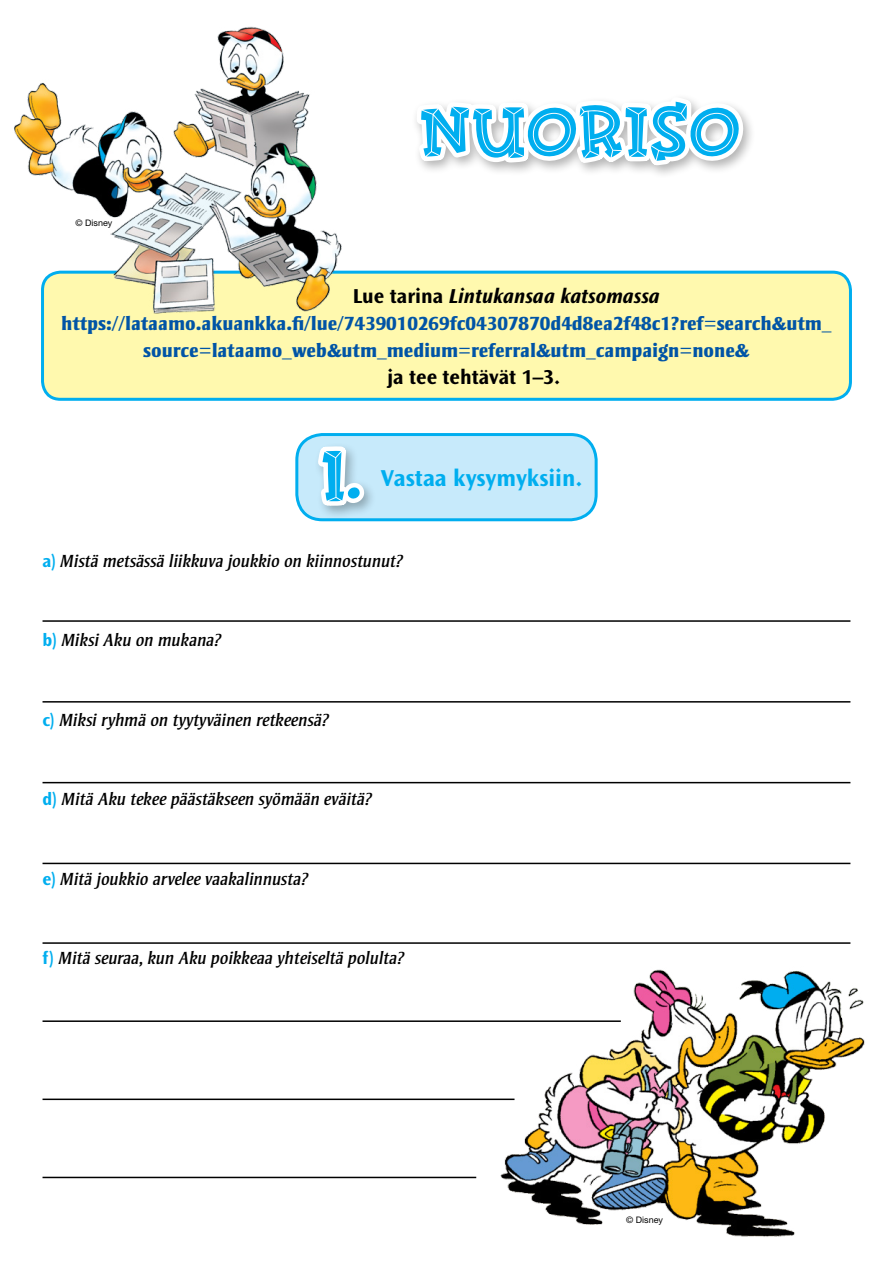
<style>
.page{position:relative;width:893px;height:1263px;background:#fff}
.page>*{position:absolute;margin:0;border:0;box-sizing:border-box;transform-origin:0 0}
.t1{font:700 75px "Fink";color:#00aeef}
.t2{font:700 24px "Ocean Sans Std";color:#00aeef}
.t3{font:italic 700 21px "Ocean Sans Std";color:#000}
.t4{font:700 21px "Ocean Sans Std";color:#000}
.t5{font:800 19.5px/27px "Strayhorn MT Std";color:#0054a6;text-align:center}
.t6{font:italic 18px "Strayhorn MT Std";color:#000}
.t7{font:9px "Helvetica Neue LT Std";color:#000}
.s1{font-style:normal}
.s2{font-family:"Ocean Sans Std";font-weight:700;font-style:normal;color:#00aeef}
</style>
<div class="page">
<div style="left:43px;top:272px;width:807px;height:127px;background:#fff9ae;border-radius:18px"></div>
<div style="left:41px;top:271px;width:811px;height:130px;border:3px solid #00aeef;border-radius:18px"></div>
<img style="left:14px;top:26px;width:339px;height:320px">
<svg style="left:416px;top:98px;width:336px;height:77px"></svg>
<hr style="left:43px;top:620px;width:807px;height:2px;background:#000">
<hr style="left:43px;top:701px;width:807px;height:2px;background:#000">
<hr style="left:43px;top:782px;width:807px;height:1px;background:#000">
<hr style="left:43px;top:863px;width:807px;height:1px;background:#000">
<hr style="left:43px;top:942px;width:807px;height:2px;background:#000">
<hr style="left:43px;top:1020px;width:578px;height:2px;background:#000">
<hr style="left:43px;top:1098px;width:471px;height:2px;background:#000">
<hr style="left:43px;top:1177px;width:433px;height:1px;background:#000">
<div style="left:297px;top:434px;width:299px;height:86px;background:#c7eafb;border-radius:26px"></div>
<div style="left:295px;top:433px;width:303px;height:88px;border:3px solid #00aeef;border-radius:26px"></div>
<div style="left:313px;top:442px;width:64px;height:77px;background:#c7eafb"></div>
<svg style="left:295px;top:438px;width:75px;height:77px"></svg>
<img style="left:494px;top:969px;width:371px;height:268px">
<p class="t7" style="left:75px;top:218px;width:38px">© Disney</p>
<h1 class="t1" style="left:419px;top:82px;width:323px">NUORISO</h1>
<p class="t3" style="left:353px;top:285px;width:309px"><span class="s1">Lue tarina</span> Lintukansaa katsomassa</p>
<p class="t5" style="left:61px;top:310px;width:772px">https://lataamo.akuankka.fi/lue/7439010269fc04307870d4d8ea2f48c1?ref=search&amp;utm_ source=lataamo_web&amp;utm_medium=referral&amp;utm_campaign=none&amp;</p>
<p class="t4" style="left:387px;top:366px;width:175px">ja tee tehtävät 1–3.</p>
<h1 class="t1" style="left:321px;top:426px;width:42px">1.</h1>
<h2 class="t2" style="left:381px;top:465px;width:203px">Vastaa kysymyksiin.</h2>
<p class="t6" style="left:43px;top:550px;width:362px"><span class="s2">a)</span> Mistä metsässä liikkuva joukkio on kiinnostunut?</p>
<p class="t6" style="left:43px;top:630px;width:180px"><span class="s2">b)</span> Miksi Aku on mukana?</p>
<p class="t6" style="left:43px;top:709px;width:288px"><span class="s2">c)</span> Miksi ryhmä on tyytyväinen retkeensä?</p>
<p class="t6" style="left:43px;top:789px;width:331px"><span class="s2">d)</span> Mitä Aku tekee päästäkseen syömään eväitä?</p>
<p class="t6" style="left:43px;top:868px;width:267px"><span class="s2">e)</span> Mitä joukkio arvelee vaakalinnusta?</p>
<p class="t6" style="left:43px;top:948px;width:363px"><span class="s2">f)</span> Mitä seuraa, kun Aku poikkeaa yhteiseltä polulta?</p>
<p class="t7" style="left:626px;top:1214px;width:38px">© Disney</p>
</div>
